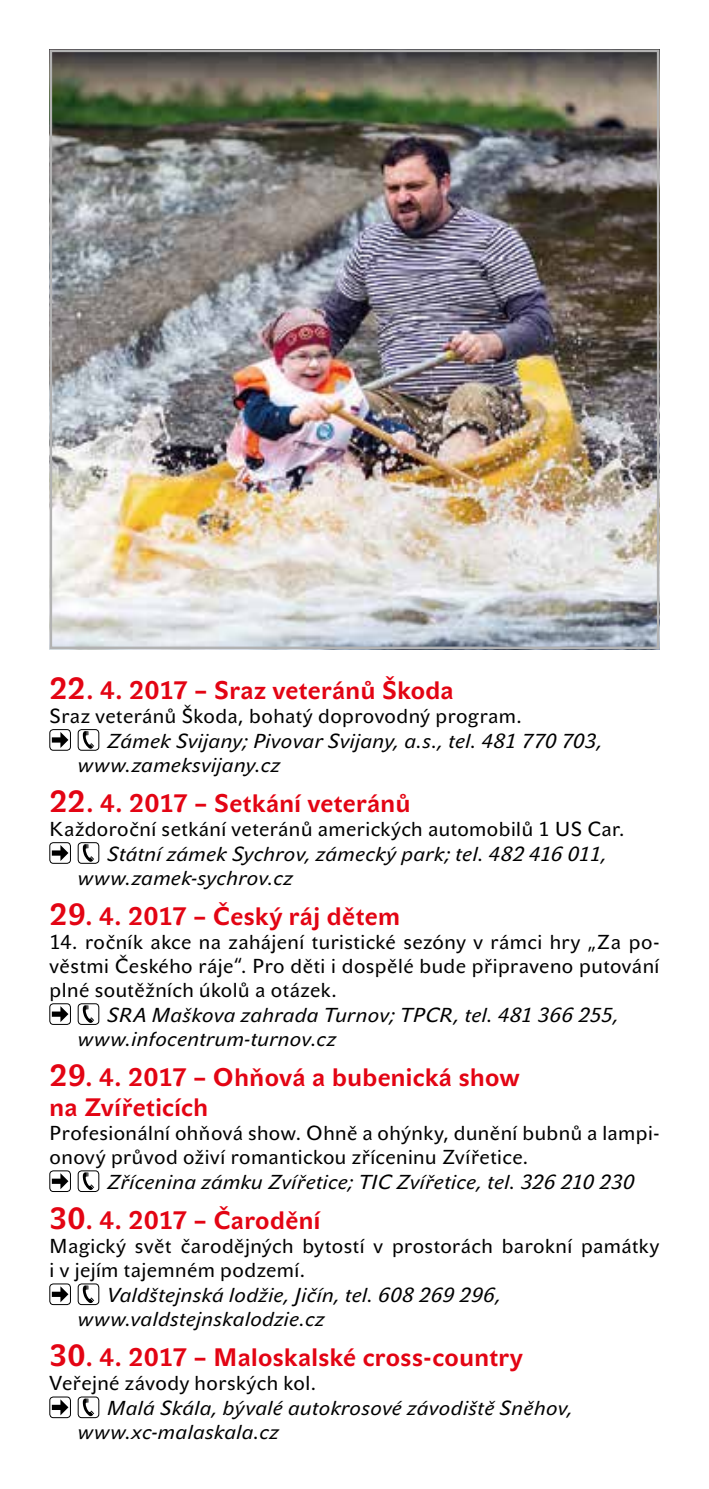
<style>
.page{position:relative;width:709px;height:1489px;background:#fff}
.page>*{position:absolute;margin:0;border:0;box-sizing:border-box;transform-origin:0 0}
.t1{font:700 25px/30px "John Sans Text Pro";letter-spacing:.02em;color:#e30413}
.t2{font:20px/24px "John Sans Text Pro";letter-spacing:.025em;color:#000}
.t3{font:italic 20px/24px "John Sans Text Pro";letter-spacing:.025em;color:#000}
.s1{font-size:30px}
</style>
<div class="page">
<div style="left:50px;top:729px;width:21px;height:21px;border:1px solid #000;border-radius:4px"></div>
<svg style="left:52px;top:732px;width:16px;height:16px"></svg>
<div style="left:78px;top:729px;width:21px;height:21px;border:1px solid #000;border-radius:4px"></div>
<svg style="left:83px;top:731px;width:11px;height:17px"></svg>
<div style="left:50px;top:842px;width:21px;height:21px;border:1px solid #000;border-radius:4px"></div>
<svg style="left:52px;top:845px;width:16px;height:16px"></svg>
<div style="left:78px;top:842px;width:21px;height:21px;border:1px solid #000;border-radius:4px"></div>
<svg style="left:83px;top:844px;width:11px;height:17px"></svg>
<div style="left:50px;top:1003px;width:21px;height:21px;border:1px solid #000;border-radius:4px"></div>
<svg style="left:52px;top:1006px;width:16px;height:16px"></svg>
<div style="left:78px;top:1003px;width:21px;height:21px;border:1px solid #000;border-radius:4px"></div>
<svg style="left:83px;top:1005px;width:11px;height:17px"></svg>
<div style="left:50px;top:1170px;width:21px;height:21px;border:1px solid #000;border-radius:4px"></div>
<svg style="left:52px;top:1173px;width:16px;height:16px"></svg>
<div style="left:78px;top:1170px;width:21px;height:21px;border:1px solid #000;border-radius:4px"></div>
<svg style="left:83px;top:1172px;width:11px;height:17px"></svg>
<div style="left:50px;top:1283px;width:21px;height:21px;border:1px solid #000;border-radius:4px"></div>
<svg style="left:52px;top:1286px;width:16px;height:16px"></svg>
<div style="left:78px;top:1283px;width:21px;height:21px;border:1px solid #000;border-radius:4px"></div>
<svg style="left:83px;top:1285px;width:11px;height:17px"></svg>
<div style="left:50px;top:1396px;width:21px;height:21px;border:1px solid #000;border-radius:4px"></div>
<svg style="left:52px;top:1399px;width:16px;height:16px"></svg>
<div style="left:78px;top:1396px;width:21px;height:21px;border:1px solid #000;border-radius:4px"></div>
<svg style="left:83px;top:1398px;width:11px;height:17px"></svg>
<img style="left:53px;top:53px;width:603px;height:593px">
<p class="t1" style="left:50px;top:675px;width:405px"><span class="s1">22</span>. 4. 2017 – Sraz veteránů Škoda</p>
<p class="t2" style="left:50px;top:704px;width:474px">Sraz veteránů Škoda, bohatý doprovodný program.</p>
<p class="t3" style="left:78px;top:729px;width:526px;text-indent:29px">Zámek Svijany; Pivovar Svijany, a.s., tel. 481 770 703, www.zameksvijany.cz</p>
<p class="t1" style="left:50px;top:788px;width:362px"><span class="s1">22</span>. 4. 2017 – Setkání veteránů</p>
<p class="t2" style="left:50px;top:817px;width:576px">Každoroční setkání veteránů amerických automobilů 1 US Car.</p>
<p class="t3" style="left:78px;top:842px;width:530px;text-indent:29px">Státní zámek Sychrov, zámecký park; tel. 482 416 011, www.zamek-sychrov.cz</p>
<p class="t1" style="left:50px;top:901px;width:352px"><span class="s1">29</span>. 4. 2017 – Český ráj dětem</p>
<p class="t2" style="left:50px;top:930px;width:611px;text-align:justify">14. ročník akce na zahájení turistické sezóny v rámci hry „Za po&shy;věstmi Českého ráje“. Pro děti i dospělé bude připraveno putování plné soutěžních úkolů a otázek.</p>
<p class="t3" style="left:78px;top:1003px;width:542px;text-indent:29px">SRA Maškova zahrada Turnov; TPCR, tel. 481 366 255, www.infocentrum-turnov.cz</p>
<p class="t1" style="left:50px;top:1062px;width:471px"><span class="s1">29</span>. 4. 2017 – Ohňová a bubenická show na Zvířeticích</p>
<p class="t2" style="left:50px;top:1121px;width:611px">Profesionální ohňová show. Ohně a ohýnky, dunění bubnů a lampi&shy;onový průvod oživí romantickou zříceninu Zvířetice.</p>
<p class="t3" style="left:107px;top:1170px;width:528px">Zřícenina zámku Zvířetice; TIC Zvířetice, tel. 326 210 230</p>
<p class="t1" style="left:50px;top:1205px;width:272px"><span class="s1">30</span>. 4. 2017 – Čarodění</p>
<p class="t2" style="left:50px;top:1234px;width:611px">Magický svět čarodějných bytostí v prostorách barokní památky i v jejím tajemném podzemí.</p>
<p class="t3" style="left:78px;top:1283px;width:424px;text-indent:29px">Valdštejnská lodžie, Jičín, tel. 608 269 296, www.valdstejnskalodzie.cz</p>
<p class="t1" style="left:50px;top:1342px;width:474px"><span class="s1">30</span>. 4. 2017 – Maloskalské cross-country</p>
<p class="t2" style="left:50px;top:1371px;width:268px">Veřejné závody horských kol.</p>
<p class="t3" style="left:78px;top:1396px;width:496px;text-indent:29px">Malá Skála, bývalé autokrosové závodiště Sněhov, www.xc-malaskala.cz</p>
</div>
